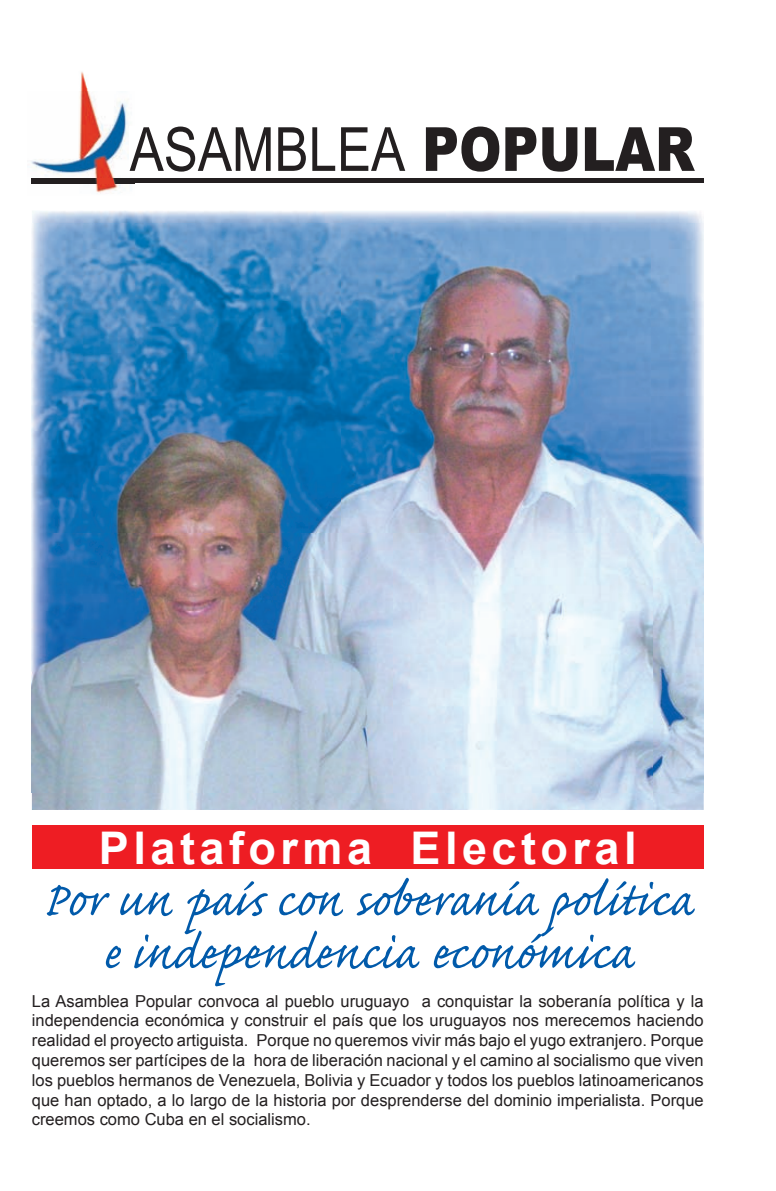
<style>
.page{position:relative;width:776px;height:1191px;background:#fff}
.page>*{position:absolute;margin:0;border:0;box-sizing:border-box;transform-origin:0 0}
.t1{font:61.5px/52.8px "Caflisch Script Pro";color:#015aaa;text-align:center}
.t2{font:60.9px "Arial";color:#231f20;scale:.84 1}
.t3{font:700 45px "Arial";letter-spacing:.1em;color:#fff}
.t4{font:16.5px/19.8px "Arial";color:#231f20;text-align:justify}
.s1{font-weight:900}
</style>
<div class="page">
<div style="left:32px;top:178px;width:672px;height:5px;background:#231f20"></div>
<img style="left:32px;top:211px;width:672px;height:13px">
<img style="left:31px;top:72px;width:104px;height:121px">
<img style="left:32px;top:178px;width:103px;height:5px">
<img style="left:130px;top:126px;width:5px;height:46px">
<img style="left:31px;top:89px;width:104px;height:1px">
<img style="left:652px;top:792px;width:52px;height:18px">
<img style="left:32px;top:792px;width:620px;height:18px">
<img style="left:32px;top:224px;width:672px;height:568px">
<div style="left:32px;top:825px;width:672px;height:43px;background:#ee1d23"></div>
<h2 class="t2" style="left:130px;top:110px;width:674px">ASAMBLEA <span class="s1">POPULAR</span></h2>
<h3 class="t3" style="left:99px;top:818px;width:539px">Plataforma Electoral</h3>
<h1 class="t1" style="left:42px;top:880px;width:652px">Por un país con soberanía política e independencia onómica</h1>
<p class="t4" style="left:32px;top:991px;width:673px">La Asamblea Popular convoca al pueblo uruguayo a conquistar la soberanía política y la independencia económica y construir el país que los uruguayos nos merecemos haciendo realidad el proyecto artiguista. Porque no queremos vivir más bajo el yugo extranjero. Porque queremos ser partícipes de la hora de liberación nacional y el camino al socialismo que viven los pueblos hermanos de Venezuela, Bolivia y Ecuador y todos los pueblos latinoamericanos que han optado, a lo largo de la historia por desprenderse del dominio imperialista. Porque creemos como Cuba en el socialismo.</p>
</div>
